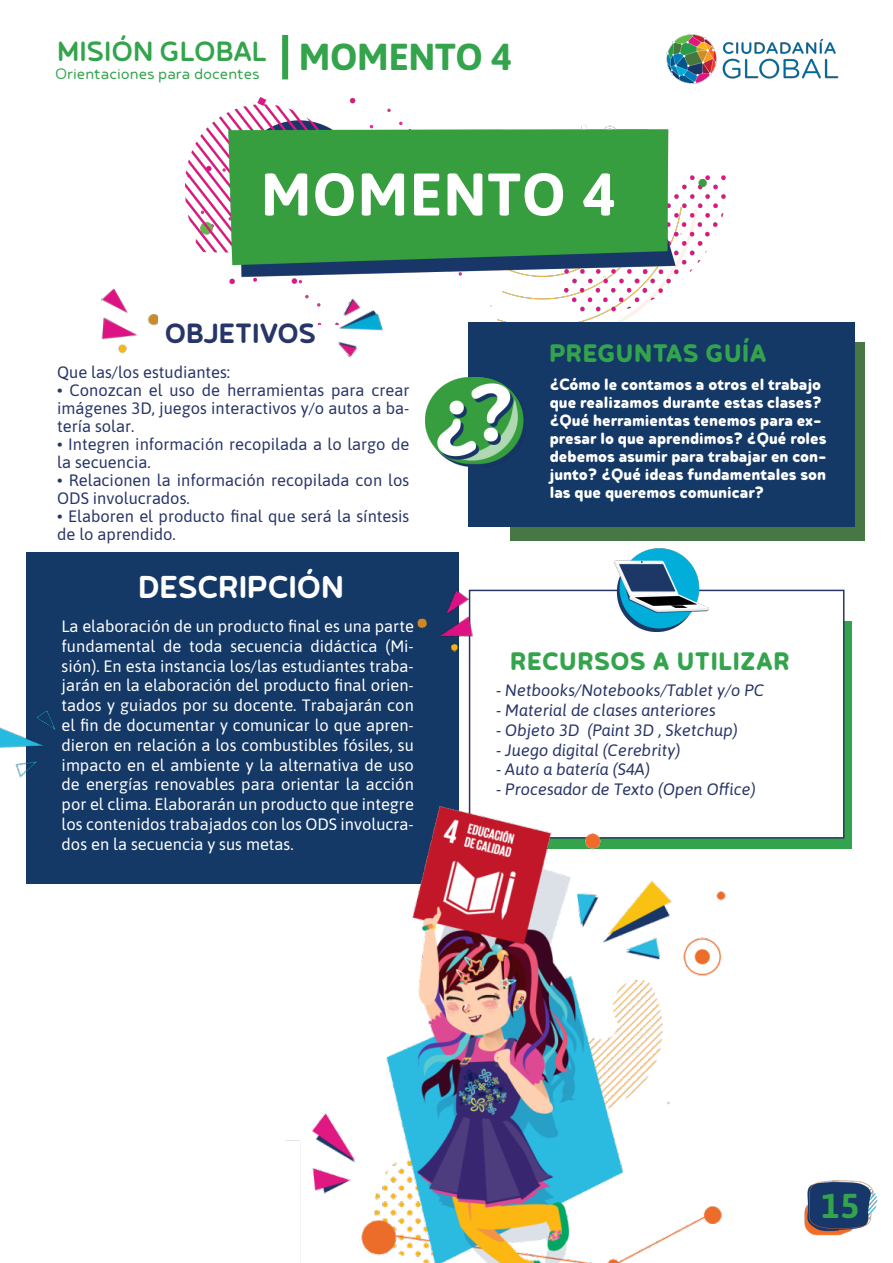
<style>
.page{position:relative;width:893px;height:1263px;background:#fff}
.page>*{position:absolute;margin:0;border:0;box-sizing:border-box;transform-origin:0 0}
.t1{font:700 60px "Asap";letter-spacing:.02em;color:#fff}
.t2{font:600 37.5px "Betm Rounded";color:#fff}
.t3{font:700 37.5px "Asap";letter-spacing:-.01em;color:#33a44c}
.t4{font:700 34.5px "Asap";color:#33a44c}
.t5{font:500 33px "Betm Rounded";color:#33a44c}
.t6{font:600 33px "Betm Rounded";color:#283567}
.t7{font:700 30px "Betm Rounded";letter-spacing:.02em;color:#33a44c}
.t8{font:700 19.5px/18px "Betm Rounded";color:#fff}
.t9{font:300 18px "Betm Rounded";color:#33a44c}
.t10{font:16.5px/19.8px "Asap";color:#fff;text-align:justify}
.t11{font:16.5px/18px "Asap";color:#283567}
.t12{font:italic 16.5px "Asap";color:#283567}
</style>
<div class="page">
<img style="left:666px;top:34px;width:173px;height:50px">
<div style="left:282px;top:35px;width:6px;height:44px;background:#33a44c"></div>
<img style="left:804px;top:1180px;width:74px;height:56px">
<img style="left:186px;top:98px;width:541px;height:226px">
<div style="left:26px;top:552px;width:433px;height:331px;background:#143967"></div>
<img style="left:322px;top:295px;width:67px;height:63px">
<img style="left:101px;top:288px;width:58px;height:66px">
<div style="left:510px;top:342px;width:355px;height:198px;background:#467744"></div>
<div style="left:468px;top:323px;width:386px;height:204px;background:#143967"></div>
<img style="left:0;top:710px;width:56px;height:68px">
<div style="left:472px;top:621px;width:380px;height:228px;background:#33a44c"></div>
<div style="left:469px;top:590px;width:375px;height:248px;background:#fff;border:2px solid #283567"></div>
<img style="left:614px;top:549px;width:94px;height:82px">
<img style="left:417px;top:589px;width:59px;height:67px">
<img style="left:425px;top:378px;width:100px;height:88px">
<img style="left:286px;top:788px;width:453px;height:475px">
<p class="t5" style="left:57px;top:31px;width:212px">MISIÓN GLOBAL</p>
<p class="t3" style="left:299px;top:30px;width:214px">MOMENTO 4</p>
<p class="t9" style="left:55px;top:64px;width:206px">Orientaciones para docentes</p>
<p class="t1" style="left:261px;top:152px;width:355px">MOMENTO 4</p>
<p class="t6" style="left:165px;top:313px;width:153px">OBJETIVOS</p>
<p class="t11" style="left:57px;top:363px;width:175px">Que las/los estudiantes:</p>
<p class="t11" style="left:57px;top:381px;width:354px;text-align:justify">• Conozcan el uso de herramientas para crear imágenes 3D, juegos interactivos y/o autos a ba&shy;tería solar.</p>
<p class="t11" style="left:57px;top:435px;width:354px">• Integren información recopilada a lo largo de la secuencia.</p>
<p class="t11" style="left:57px;top:471px;width:354px">• Relacionen la información recopilada con los<br>ODS involucrados.</p>
<p class="t11" style="left:57px;top:507px;width:354px">• Elaboren el producto final que será la síntesis de lo aprendido.</p>
<p class="t2" style="left:138px;top:563px;width:208px">DESCRIPCIÓN</p>
<p class="t10" style="left:62px;top:615px;width:354px">La elaboración de un producto final es una parte fundamental de toda secuencia didáctica (Mi&shy;sión). En esta instancia los/las estudiantes traba&shy;jarán en la elaboración del producto final orien&shy;tados y guiados por su docente. Trabajarán con el fin de documentar y comunicar lo que apren&shy;dieron en relación a los combustibles fósiles, su impacto en el ambiente y la alternativa de uso de energías renovables para orientar la acción por el clima. Elaborarán un producto que integre los contenidos trabajados con los ODS involucra&shy;dos en la secuencia y sus metas.</p>
<p class="t7" style="left:549px;top:334px;width:219px">PREGUNTAS GUÍA</p>
<p class="t8" style="left:550px;top:374px;width:279px">¿Cómo le contamos a otros el trabajo que realizamos durante estas clases? ¿Qué herramientas tenemos para ex&shy;presar lo que aprendimos? ¿Qué roles debemos asumir para trabajar en con&shy;junto? ¿Qué ideas fundamentales son las que queremos comunicar?</p>
<p class="t7" style="left:510px;top:643px;width:281px">RECURSOS A UTILIZAR</p>
<p class="t12" style="left:496px;top:679px;width:270px">- Netbooks/Notebooks/Tablet y/o PC</p>
<p class="t12" style="left:496px;top:699px;width:221px">- Material de clases anteriores</p>
<p class="t12" style="left:496px;top:719px;width:243px">- Objeto 3D (Paint 3D , Sketchup)</p>
<p class="t12" style="left:496px;top:739px;width:186px">- Juego digital (Cerebrity)</p>
<p class="t12" style="left:496px;top:759px;width:155px">- Auto a batería (S4A)</p>
<p class="t12" style="left:496px;top:778px;width:261px">- Procesador de Texto (Open Office)</p>
<p class="t4" style="left:821px;top:1181px;width:39px">15</p>
</div>
